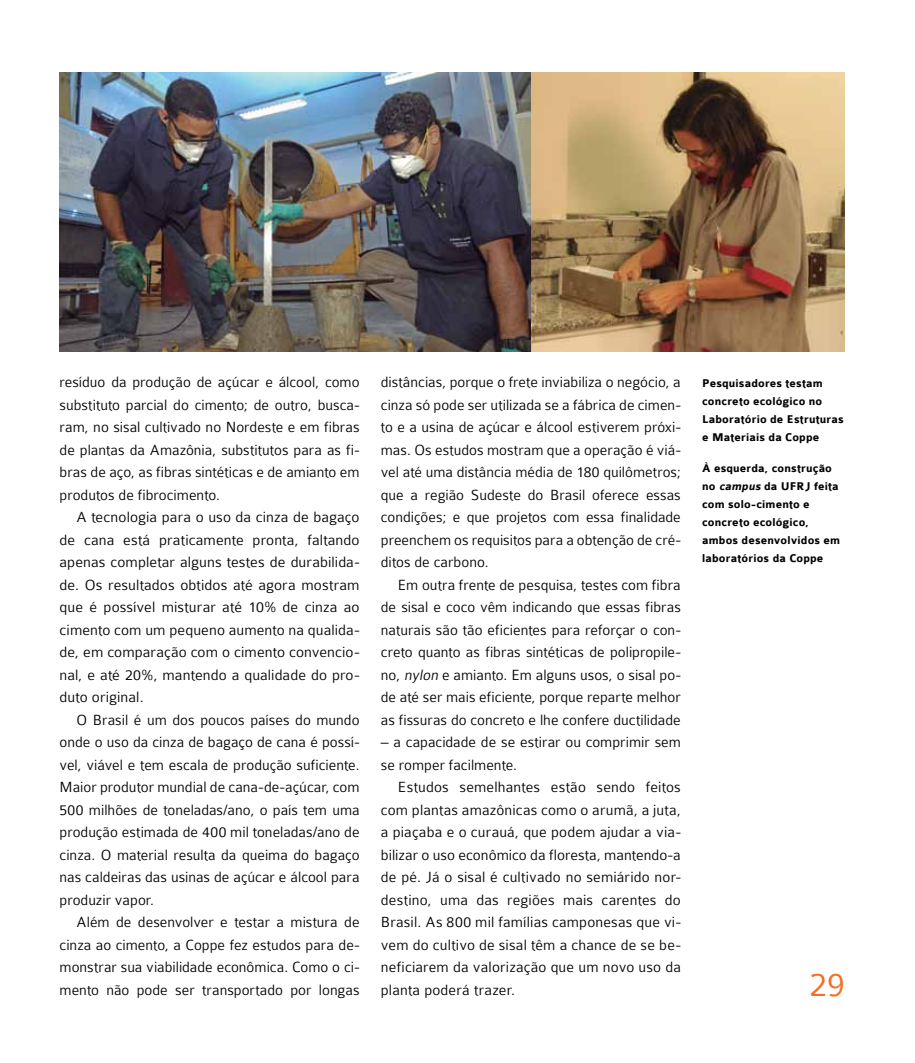
<style>
.page{position:relative;width:915px;height:1063px;background:#fff}
.page>*{position:absolute;margin:0;border:0;box-sizing:border-box;transform-origin:0 0}
.t1{font:300 36px "Colaborate";color:#f36f21}
.t2{font:300 15.75px/22.5px "Colaborate";color:#000;text-align:justify}
.t3{font:700 12px/18px "Colaborate";letter-spacing:.01em;color:#000}
.s1{font-style:italic}
</style>
<div class="page">
<img style="left:530px;top:72px;width:314px;height:279px">
<img style="left:60px;top:72px;width:470px;height:279px">
<p class="t2" style="left:60px;top:371px;width:301px">resíduo da produção de açúcar e álcool, como substituto parcial do cimento; de outro, busca&shy;ram, no sisal cultivado no Nordeste e em fibras de plantas da Amazônia, substitutos para as fi&shy;bras de aço, as fibras sintéticas e de amianto em produtos de fibrocimento.</p>
<p class="t2" style="left:60px;top:506px;width:301px;text-indent:17px">A tecnologia para o uso da cinza de bagaço de cana está praticamente pronta, faltando apenas completar alguns testes de durabilida&shy;de. Os resultados obtidos até agora mostram que é possível misturar até 10% de cinza ao cimento com um pequeno aumento na qualida&shy;de, em comparação com o cimento convencio&shy;nal, e até 20%, mantendo a qualidade do pro&shy;duto original.</p>
<p class="t2" style="left:60px;top:709px;width:301px;text-indent:17px">O Brasil é um dos poucos países do mundo onde o uso da cinza de bagaço de cana é possí&shy;vel, viável e tem escala de produção suficiente.<br>Maior produtor mundial de cana-de-açúcar, com 500 milhões de toneladas/ano, o país tem uma produção estimada de 400 mil toneladas/ano de cinza. O material resulta da queima do bagaço nas caldeiras das usinas de açúcar e álcool para produzir vapor.</p>
<p class="t2" style="left:60px;top:911px;width:301px;text-indent:17px">Além de desenvolver e testar a mistura de cinza ao cimento, a Coppe fez estudos para de&shy;monstrar sua viabilidade econômica. Como o ci&shy;mento não pode ser transportado por longas</p>
<p class="t2" style="left:381px;top:371px;width:301px">distâncias, porque o frete inviabiliza o negócio, a cinza só pode ser utilizada se a fábrica de cimen&shy;to e a usina de açúcar e álcool estiverem próxi&shy;mas. Os estudos mostram que a operação é viá&shy;vel até uma distância média de 180 quilômetros; que a região Sudeste do Brasil oferece essas condições; e que projetos com essa finalidade preenchem os requisitos para a obtenção de cré&shy;ditos de carbono.</p>
<p class="t2" style="left:381px;top:574px;width:301px;text-indent:17px">Em outra frente de pesquisa, testes com fibra de sisal e coco vêm indicando que essas fibras naturais são tão eficientes para reforçar o con&shy;creto quanto as fibras sintéticas de polipropile&shy;no, <span class="s1">nylon</span> e amianto. Em alguns usos, o sisal po&shy;de até ser mais eficiente, porque reparte melhor as fissuras do concreto e lhe confere ductilidade</p>
<p class="t2" style="left:381px;top:731px;width:301px">– a capacidade de se estirar ou comprimir sem se romper facilmente.</p>
<p class="t2" style="left:381px;top:776px;width:301px;text-indent:17px">Estudos semelhantes estão sendo feitos com plantas amazônicas como o arumã, a juta, a piaçaba e o curauá, que podem ajudar a via&shy;bilizar o uso econômico da floresta, mantendo-a de pé. Já o sisal é cultivado no semiárido nor&shy;destino, uma das regiões mais carentes do Brasil. As 800 mil famílias camponesas que vi&shy;vem do cultivo de sisal têm a chance de se be&shy;neficiarem da valorização que um novo uso da planta poderá trazer.</p>
<p class="t3" style="left:702px;top:375px;width:143px">Pesquisadores testam concreto ecológico no<br>Laboratório de E struturas e M ateriais da Coppe</p>
<p class="t3" style="left:702px;top:459px;width:139px">À esquerda, construção no <span class="s1">campus</span> da U FRJ feita com solo-cimento e concreto ecológico, ambos desenvolvidos em laboratórios da Coppe</p>
<h1 class="t1" style="left:809px;top:966px;width:37px">29</h1>
</div>
